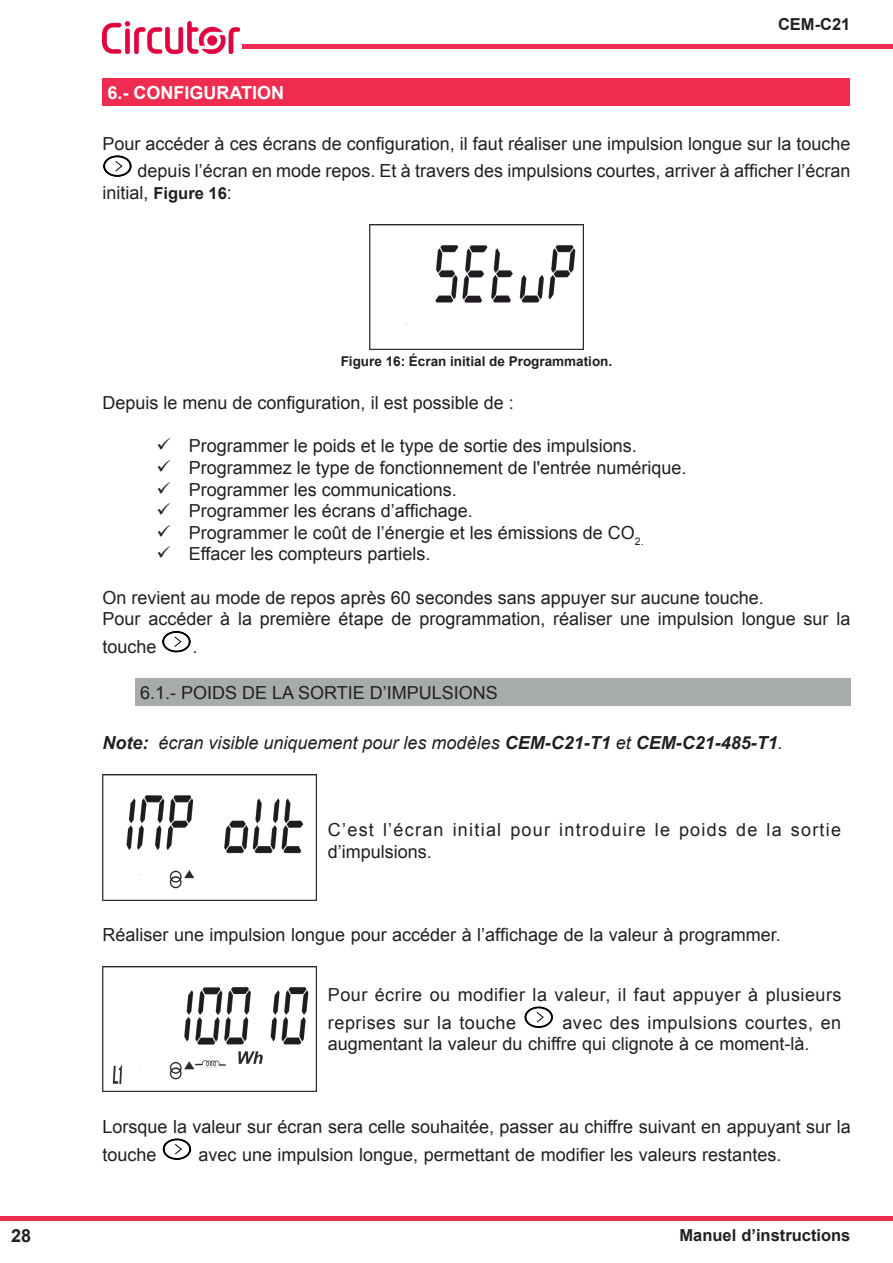
<style>
.page{position:relative;width:893px;height:1263px;background:#fff}
.page>*{position:absolute;margin:0;border:0;box-sizing:border-box;transform-origin:0 0}
.texte_normal{font:18px/27.9px "Arial";color:#231f20}
.Punto_Capitulo_2{font:18px/27.9px "Arial";color:#231f20}
.texte_normal-2{font:18px/27.9px "Arial";letter-spacing:.025em;color:#231f20}
.Punto_Capitulo_2-2{font:italic 18px "Arial";color:#231f20}
.texte_normal-3{font:18px/21.6px "Arial";letter-spacing:.07em;color:#231f20}
.Punto_capitulo_1{font:18px "Arial";color:#231f20}
.Capitulo{font:700 18px "Arial";color:#fff}
.t1{font:700 18px "Arial";color:#231f20}
.t2{font:700 16.5px "Arial";color:#231f20}
.t3{font:700 13.5px "Arial";color:#231f20}
.s1{font-weight:700;font-size:16.5px}
.s2{font-weight:700}
</style>
<div class="page">
<div style="left:103px;top:79px;width:747px;height:27px;background:#ee2d50"></div>
<svg style="left:103px;top:155px;width:29px;height:22px"></svg>
<img style="left:370px;top:224px;width:213px;height:126px">
<svg style="left:162px;top:631px;width:29px;height:21px"></svg>
<div style="left:135px;top:678px;width:715px;height:28px;background:#a8abac"></div>
<img style="left:103px;top:774px;width:214px;height:126px">
<img style="left:103px;top:966px;width:214px;height:126px">
<svg style="left:524px;top:1006px;width:29px;height:22px"></svg>
<svg style="left:163px;top:1138px;width:28px;height:22px"></svg>
<div style="left:0;top:1216px;width:893px;height:5px;background:#ee2d50"></div>
<div style="left:242px;top:44px;width:651px;height:5px;background:#ee2d50"></div>
<img style="left:102px;top:21px;width:138px;height:33px">
<p class="t1" style="left:11px;top:1224px;width:22px">28</p>
<p class="t2" style="left:778px;top:13px;width:74px">CEM-C21</p>
<p class="Capitulo" style="left:108px;top:81px;width:178px">6.- CONFIGURATION</p>
<p class="texte_normal" style="left:103px;top:129px;width:749px;text-align:right">Pour accéder à ces écrans de configuration, il faut réaliser une impulsion longue sur la touche depuis l’écran en mode repos. Et à travers des impulsions courtes, arriver à afficher l’écran</p>
<p class="texte_normal" style="left:103px;top:179px;width:131px">initial, <span class="s1">Figure 16</span>:</p>
<p class="t3" style="left:341px;top:352px;width:271px">Figure 16: Écran initial de Programmation.</p>
<p class="texte_normal" style="left:103px;top:389px;width:413px">Depuis le menu de configuration, il est possible de :</p>
<p class="texte_normal" style="left:157px;top:432px;width:482px">✓ Programmer le poids et le type de sortie des impulsions.</p>
<p class="texte_normal" style="left:157px;top:454px;width:531px">✓ Programmez le type de fonctionnement de l'entrée numérique.</p>
<p class="texte_normal" style="left:157px;top:475px;width:302px">✓ Programmer les communications.</p>
<p class="texte_normal" style="left:157px;top:497px;width:318px">✓ Programmer les écrans d’affichage.</p>
<p class="texte_normal" style="left:157px;top:519px;width:489px">✓ Programmer le coût de l’énergie et les émissions de CO<sub>2.</sub></p>
<p class="texte_normal" style="left:157px;top:540px;width:275px">✓ Effacer les compteurs partiels.</p>
<p class="texte_normal" style="left:103px;top:583px;width:663px">On revient au mode de repos après 60 secondes sans appuyer sur aucune touche.</p>
<p class="Punto_Capitulo_2" style="left:103px;top:605px;width:749px">Pour accéder à la première étape de programmation, réaliser une impulsion longue sur la touche</p>
<p class="Punto_Capitulo_2" style="left:192px;top:633px;width:7px">.</p>
<p class="Punto_capitulo_1" style="left:140px;top:680px;width:359px">6.1.- POIDS DE LA SORTIE D’IMPULSIONS</p>
<p class="Punto_Capitulo_2-2" style="left:103px;top:731px;width:682px"><span class="s2">Note:</span> écran visible uniquement pour les modèles <span class="s2">CEM-C21-T1</span> et <span class="s2">CEM-C21-485-T1</span>.</p>
<p class="texte_normal-3" style="left:328px;top:819px;width:515px">C’est l’écran initial pour introduire le poids de la sortie d’impulsions.</p>
<p class="texte_normal" style="left:103px;top:921px;width:680px">Réaliser une impulsion longue pour accéder à l’affichage de la valeur à programmer.</p>
<p class="texte_normal-2" style="left:328px;top:980px;width:515px">Pour écrire ou modifier la valeur, il faut appuyer à plusieurs reprises sur la touche</p>
<p class="texte_normal" style="left:328px;top:1012px;width:515px;line-height:21.6px;text-indent:234px">avec des impulsions courtes, en augmentant la valeur du chiffre qui clignote à ce moment-là.</p>
<p class="texte_normal" style="left:103px;top:1112px;width:750px">Lorsque la valeur sur écran sera celle souhaitée, passer au chiffre suivant en appuyant sur la touche</p>
<p class="texte_normal" style="left:198px;top:1140px;width:584px">avec une impulsion longue, permettant de modifier les valeurs restantes.</p>
<p class="t2" style="left:679px;top:1224px;width:172px">Manuel d’instructions</p>
</div>
